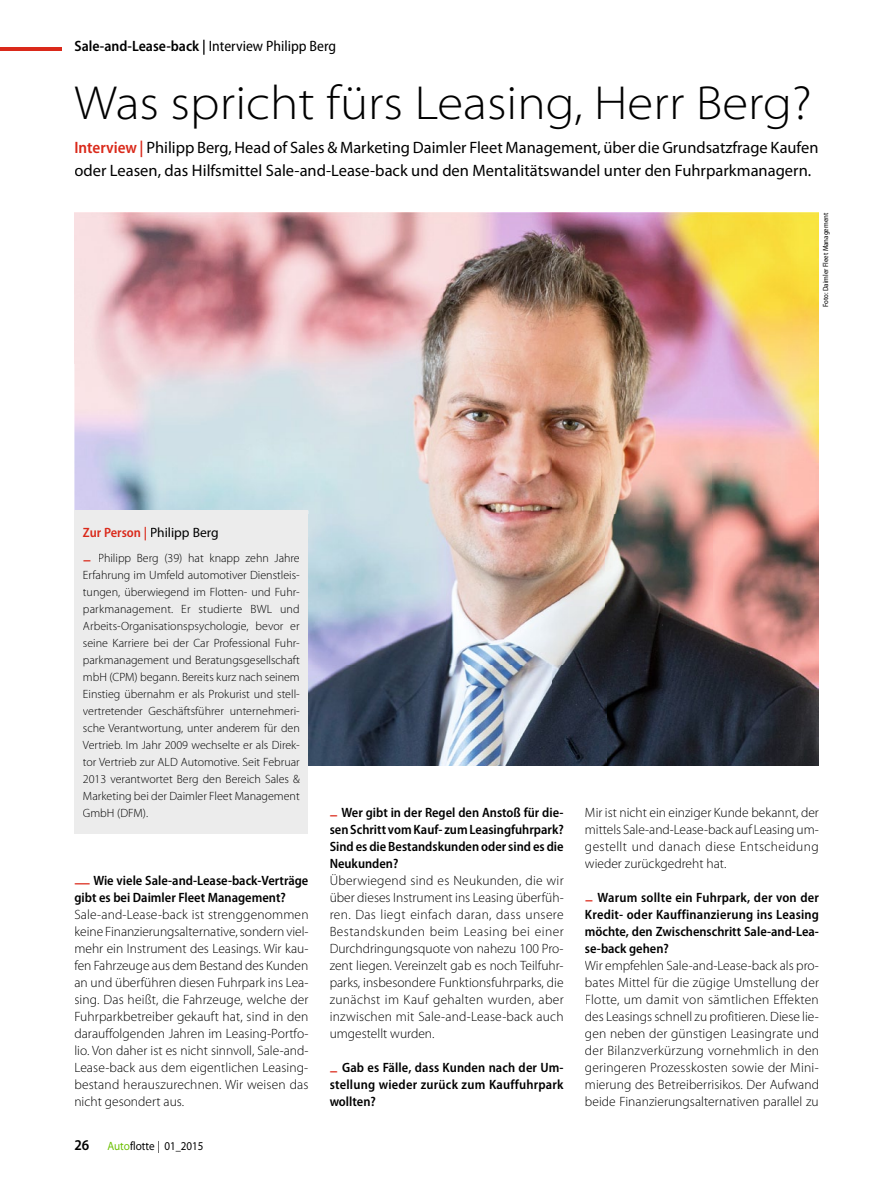
<style>
.page{position:relative;width:893px;height:1187px;background:#fff}
.page>*{position:absolute;margin:0;border:0;box-sizing:border-box;transform-origin:0 0}
.t1{font:300 semi-expanded 48px "Myriad Pro";color:#000}
.t2{font:16.5px/22.5px "Myriad Pro";color:#000}
.t3{font:600 semi-condensed 15px "Myriad Pro";color:#000}
.t4{font:300 13.5px/17px "Myriad Pro";letter-spacing:.005em;color:#000;text-align:justify}
.t5{font:600 semi-condensed 13.5px/17px "Myriad Pro";color:#000;text-align:justify}
.t6{font:13.5px "Myriad Pro";color:#000}
.t7{font:300 12px/17px "Myriad Pro";color:#000;text-align:justify}
.t8{font:semi-expanded 12px "Myriad Pro";color:#000;scale:.85 1}
.t9{font:semi-condensed 7.5px "Myriad Pro";color:#000}
.s1{font-weight:400}
.s2{font-weight:600;font-stretch:semi-condensed;color:#da291a}
.s3{font-weight:600;font-size:15.75px;color:#da291a}
.s4{font-stretch:normal;font-size:15.75px;color:#da291a}
.s5{font-weight:600;font-stretch:semi-condensed;font-size:15px}
.s6{color:#6bc000}
</style>
<div class="page">
<img style="left:74px;top:213px;width:638px;height:301px">
<img style="left:712px;top:213px;width:107px;height:552px">
<img style="left:308px;top:514px;width:405px;height:251px">
<div style="left:74px;top:510px;width:234px;height:323px;background:#ececec"></div>
<hr style="left:0;top:48px;width:62px;height:3px;background:#da291a">
<p class="t3" style="left:74px;top:38px;width:263px">Sale-and-Lease-back | <span class="s1">Interview Philipp Berg</span></p>
<h1 class="t1" style="left:74px;top:76px;width:739px">Was spricht fürs Leasing, Herr Berg?</h1>
<p class="t2" style="left:74px;top:136px;width:746px"><span class="s2">Interview |</span> Philipp Berg, Head of Sales &amp; Marketing Daimler Fleet Management, über die Grundsatzfrage Kaufen oder Leasen, das Hilfsmittel Sale-and-Lease-back und den Mentalitätswandel unter den Fuhrparkmanagern.</p>
<p class="t9" style="left:822px;top:307px;width:96px;rotate:-90deg">Foto: Daimler Fleet Management</p>
<p class="t6" style="left:83px;top:524px;width:137px"><span class="s2">Zur Person |</span> Philipp Berg</p>
<p class="t7" style="left:83px;top:549px;width:218px"><span class="s3">–</span> Philipp Berg (39) hat knapp zehn Jahre Erfahrung im Umfeld automotiver Dienstleis&shy;tungen, überwiegend im Flotten- und Fuhr&shy;parkmanagement. Er studierte BWL und Arbeits-Organisationspsychologie, bevor er seine Karriere bei der Car Professional Fuhr&shy;parkmanagement und Beratungsgesellschaft mbH (CPM) begann. Bereits kurz nach seinem Einstieg übernahm er als Prokurist und stell&shy;vertretender Geschäftsführer unternehmeri&shy;sche Verantwortung, unter anderem für den Vertrieb. Im Jahr 2009 wechselte er als Direk&shy;tor Vertrieb zur ALD Automotive. Seit Februar 2013 verantwortet Berg den Bereich Sales &amp; Marketing bei der Daimler Fleet Management GmbH (DFM).</p>
<p class="t5" style="left:74px;top:872px;width:235px"><span class="s4">—</span> Wie viele Sale-and-Lease-back-Verträge gibt es bei Daimler Fleet Management?</p>
<p class="t4" style="left:74px;top:906px;width:236px">Sale-and-Lease-back ist strenggenommen keine Finanzierungsalternative, sondern viel&shy;mehr ein Instrument des Leasings. Wir kau&shy;fen Fahrzeuge aus dem Bestand des Kunden an und überführen diesen Fuhrpark ins Lea&shy;sing. Das heißt, die Fahrzeuge, welche der Fuhrparkbetreiber gekauft hat, sind in den darauffolgenden Jahren im Leasing-Portfo&shy;lio. Von daher ist es nicht sinnvoll, Sale-and-Lease-back aus dem eigentlichen Leasing&shy;bestand herauszurechnen. Wir weisen das nicht gesondert aus.</p>
<p class="t8" style="left:74px;top:1139px;width:153px"><span class="s5">26</span> <span class="s6">Auto</span>flotte | 01_2015</p>
<p class="t5" style="left:330px;top:804px;width:235px"><span class="s4">–</span> Wer gibt in der Regel den Anstoß für die&shy;sen Schritt vom Kauf- zum Leasingfuhrpark?<br>Sind es die Bestandskunden oder sind es die Neukunden?</p>
<p class="t4" style="left:330px;top:872px;width:236px">Überwiegend sind es Neukunden, die wir über dieses Instrument ins Leasing überfüh&shy;ren. Das liegt einfach daran, dass unsere Bestandskunden beim Leasing bei einer Durchdringungsquote von nahezu 100 Pro&shy;zent liegen. Vereinzelt gab es noch Teilfuhr&shy;parks, insbesondere Funktionsfuhrparks, die zunächst im Kauf gehalten wurden, aber inzwischen mit Sale-and-Lease-back auch umgestellt wurden.</p>
<p class="t5" style="left:330px;top:1059px;width:235px"><span class="s4">–</span> Gab es Fälle, dass Kunden nach der Um&shy;stellung wieder zurück zum Kauffuhrpark wollten?</p>
<p class="t4" style="left:585px;top:804px;width:235px">Mir ist nicht ein einziger Kunde bekannt, der mittels Sale-and-Lease-back auf Leasing um&shy;gestellt und danach diese Entscheidung wieder zurückgedreht hat.</p>
<p class="t5" style="left:585px;top:889px;width:236px"><span class="s4">–</span> Warum sollte ein Fuhrpark, der von der Kredit- oder Kauffinanzierung ins Leasing möchte, den Zwischenschritt Sale-and-Lea&shy;se-back gehen?</p>
<p class="t4" style="left:585px;top:957px;width:236px">Wir empfehlen Sale-and-Lease-back als pro&shy;bates Mittel für die zügige Umstellung der Flotte, um damit von sämtlichen Effekten des Leasings schnell zu profitieren. Diese lie&shy;gen neben der günstigen Leasingrate und der Bilanzverkürzung vornehmlich in den geringeren Prozesskosten sowie der Mini&shy;mierung des Betreiberrisikos. Der Aufwand beide Finanzierungsalternativen parallel zu</p>
</div>
